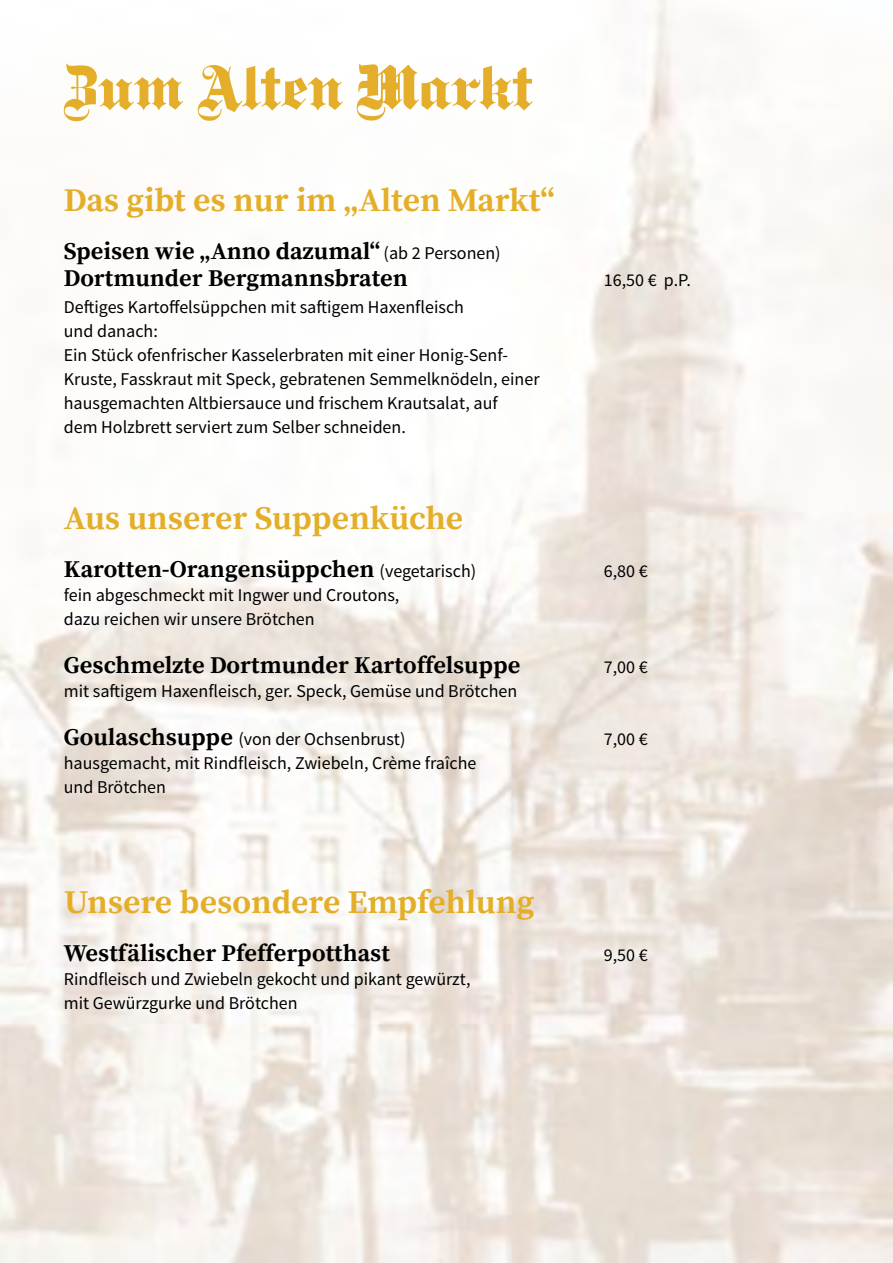
<style>
.page{position:relative;width:893px;height:1263px;background:#fff}
.page>*{position:absolute;margin:0;border:0;box-sizing:border-box;transform-origin:0 0}
.t1{font:700 33px "Source Serif Pro";color:#e4ae28}
.t2{font:700 24px/27px "Source Serif Pro";color:#000}
.t3{font:18px/24px "Source Sans Pro";color:#000}
.s1{font-family:"Source Sans Pro";font-weight:400;font-size:18px}
.s2{font-family:"Source Serif Pro";font-weight:700;font-size:24px}
</style>
<div class="page">
<svg style="left:64px;top:64px;width:119px;height:57px"></svg>
<svg style="left:198px;top:65px;width:145px;height:56px"></svg>
<svg style="left:357px;top:64px;width:176px;height:57px"></svg>
<h1 class="t1" style="left:64px;top:181px;width:492px">Das gibt es nur im „Alten Markt“</h1>
<h2 class="t2" style="left:64px;top:239px;width:438px">Speisen wie „Anno dazumal“ <span class="s1">(ab 2 Personen)<br></span>Dortmunder Bergmannsbraten</h2>
<p class="t3" style="left:64px;top:296px;width:477px">Deftiges Kartoffelsüppchen mit saftigem Haxenfleisch<br>und danach:<br>Ein Stück ofenfrischer Kasselerbraten mit einer Honig-Senf-Kruste, Fasskraut mit Speck, gebratenen Semmelknödeln, einer hausgemachten Altbiersauce und frischem Krautsalat, auf<br>dem Holzbrett serviert zum Selber schneiden.</p>
<p class="t3" style="left:604px;top:269px;width:89px">16,50 € p.P.</p>
<h1 class="t1" style="left:64px;top:499px;width:401px">Aus unserer Suppenküche</h1>
<h2 class="t2" style="left:64px;top:557px;width:414px">Karotten-Orangensüppchen <span class="s1">(vegetarisch)</span></h2>
<p class="t3" style="left:604px;top:560px;width:45px">6,80 €</p>
<p class="t3" style="left:64px;top:584px;width:337px">fein abgeschmeckt mit Ingwer und Croutons, dazu reichen wir unsere Brötchen</p>
<h2 class="t2" style="left:64px;top:653px;width:458px">Geschmelzte Dortmunder Kartoffelsuppe</h2>
<p class="t3" style="left:604px;top:656px;width:45px">7,00 €</p>
<p class="t3" style="left:64px;top:680px;width:455px">mit saftigem Haxenfleisch, ger. Speck, Gemüse und Brötchen</p>
<p class="t3" style="left:64px;top:728px;width:343px"><span class="s2">Goulaschsuppe</span> (von der Ochsenbrust)</p>
<p class="t3" style="left:604px;top:728px;width:45px">7,00 €</p>
<p class="t3" style="left:64px;top:752px;width:414px">hausgemacht, mit Rindfleisch, Zwiebeln, Crème fraîche und Brötchen</p>
<h1 class="t1" style="left:64px;top:883px;width:472px">Unsere besondere Empfehlung</h1>
<h2 class="t2" style="left:64px;top:941px;width:328px">Westfälischer Pfefferpotthast</h2>
<p class="t3" style="left:604px;top:944px;width:45px">9,50 €</p>
<p class="t3" style="left:64px;top:968px;width:408px">Rindfleisch und Zwiebeln gekocht und pikant gewürzt, mit Gewürzgurke und Brötchen</p>
</div>
